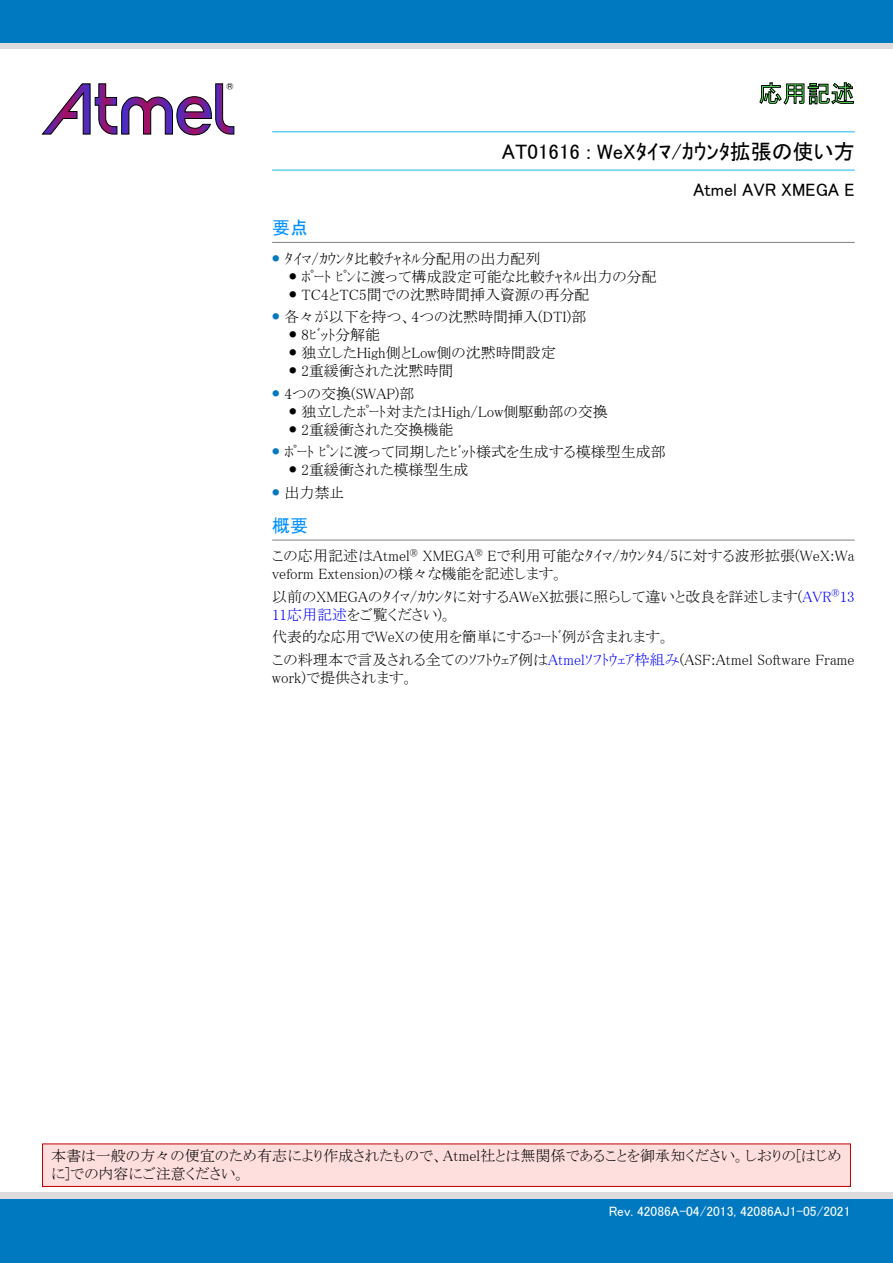
<style>
.page{position:relative;width:893px;height:1263px;background:#fff}
.page>*{position:absolute;margin:0;border:0;box-sizing:border-box;transform-origin:0 0}
.t1{font:24px "MS P Gothic";color:#60ff60}
.t2{font:21px "MS P Gothic";color:#000}
.t3{font:18px "MS P Gothic";color:#000}
.t4{font:18px "MS P Gothic";color:#0090ff}
.t5{font:15px/18px "MS P Mincho";color:#000}
.t6{font:13.5px "MS P Gothic";color:#fff}
.t7{font:10.5px "MS P Gothic";color:#000}
.s1{color:#00f}
</style>
<div class="page">
<div style="left:0;top:43px;width:893px;height:6px;background:#dcdcdc"></div>
<div style="left:0;top:0;width:893px;height:43px;background:#0079c1"></div>
<div style="left:0;top:1192px;width:893px;height:7px;background:#dcdcdc"></div>
<div style="left:0;top:1199px;width:893px;height:64px;background:#0079c1"></div>
<svg style="left:41px;top:83px;width:193px;height:52px"></svg>
<hr style="left:272px;top:131px;width:583px;height:1px;background:#12b8eb">
<hr style="left:272px;top:170px;width:583px;height:1px;background:#12b8eb">
<hr style="left:272px;top:242px;width:583px;height:1px;background:#808080">
<div style="left:43px;top:1144px;width:807px;height:42px;background:#ffdede"></div>
<div style="left:42px;top:1143px;width:809px;height:44px;border:1px solid #c00000"></div>
<hr style="left:272px;top:540px;width:583px;height:1px;background:#808080">
<svg style="left:759px;top:82px;width:95px;height:23px"></svg>
<p class="t7" style="left:226px;top:81px;width:9px">®</p>
<h1 class="t1" style="left:759px;top:81px;width:97px">応用記述</h1>
<h2 class="t2" style="left:502px;top:140px;width:354px">AT01616 : WeXﾀｲﾏ/ｶｳﾝﾀ拡張の使い方</h2>
<p class="t3" style="left:693px;top:180px;width:163px">Atmel AVR XMEGA E</p>
<p class="t4" style="left:272px;top:218px;width:37px">要点</p>
<p class="t5" style="left:272px;top:249px;width:270px"><sup>●</sup> ﾀｲﾏ/ｶｳﾝﾀ比較ﾁｬﾈﾙ分配用の出力配列</p>
<p class="t5" style="left:289px;top:267px;width:369px"><sup>●</sup> ﾎﾟｰﾄ ﾋﾟﾝに渡って構成設定可能な比較ﾁｬﾈﾙ出力の分配</p>
<p class="t5" style="left:289px;top:285px;width:302px"><sup>●</sup> TC4とTC5間での沈黙時間挿入資源の再分配</p>
<p class="t5" style="left:272px;top:308px;width:316px"><sup>●</sup> 各々が以下を持つ、4つの沈黙時間挿入(DTI)部</p>
<p class="t5" style="left:289px;top:326px;width:92px"><sup>●</sup> 8ﾋﾞｯﾄ分解能</p>
<p class="t5" style="left:289px;top:344px;width:268px"><sup>●</sup> 独立したHigh側とLow側の沈黙時間設定</p>
<p class="t5" style="left:289px;top:362px;width:166px"><sup>●</sup> 2重緩衝された沈黙時間</p>
<p class="t5" style="left:272px;top:384px;width:144px"><sup>●</sup> 4つの交換(SWAP)部</p>
<p class="t5" style="left:289px;top:402px;width:320px"><sup>●</sup> 独立したﾎﾟｰﾄ対またはHigh/Low側駆動部の交換</p>
<p class="t5" style="left:289px;top:420px;width:166px"><sup>●</sup> 2重緩衝された交換機能</p>
<p class="t5" style="left:272px;top:443px;width:395px"><sup>●</sup> ﾎﾟｰﾄ ﾋﾟﾝに渡って同期したﾋﾞｯﾄ様式を生成する模様型生成部</p>
<p class="t5" style="left:289px;top:461px;width:181px"><sup>●</sup> 2重緩衝された模様型生成</p>
<p class="t5" style="left:272px;top:483px;width:74px"><sup>●</sup> 出力禁止</p>
<p class="t4" style="left:272px;top:516px;width:37px">概要</p>
<p class="t5" style="left:272px;top:547px;width:584px">この応用記述はAtmel<sup>®</sup> XMEGA<sup>®</sup> Eで利用可能なﾀｲﾏ/ｶｳﾝﾀ4/5に対する波形拡張(WeX:Wa veform Extension)の様々な機能を記述します。</p>
<p class="t5" style="left:272px;top:587px;width:584px">以前のXMEGAのﾀｲﾏ/ｶｳﾝﾀに対するAWeX拡張に照らして違いと改良を詳述します(<span class="s1">AVR</span><sup>®</sup><span class="s1">13<br>11応用記述</span>をご覧ください)。</p>
<p class="t5" style="left:272px;top:626px;width:584px;line-height:22.5px">代表的な応用でWeXの使用を簡単にするｺｰﾄﾞ例が含まれます。<br>この料理本で言及される全てのｿﾌﾄｳｪｱ例は<span class="s1">Atmelｿﾌﾄｳｪｱ枠組み</span>(ASF:Atmel Software Frame</p>
<p class="t5" style="left:272px;top:668px;width:143px">work)で提供されます。</p>
<p class="t5" style="left:51px;top:1147px;width:792px">本書は一般の方々の便宜のため有志により作成されたもので、Atmel社とは無関係であることを御承知ください。しおりの[はじめに]での内容にご注意ください。</p>
<p class="t6" style="left:609px;top:1204px;width:243px">Rev. 42086A-04/2013, 42086AJ1-05/2021</p>
</div>
